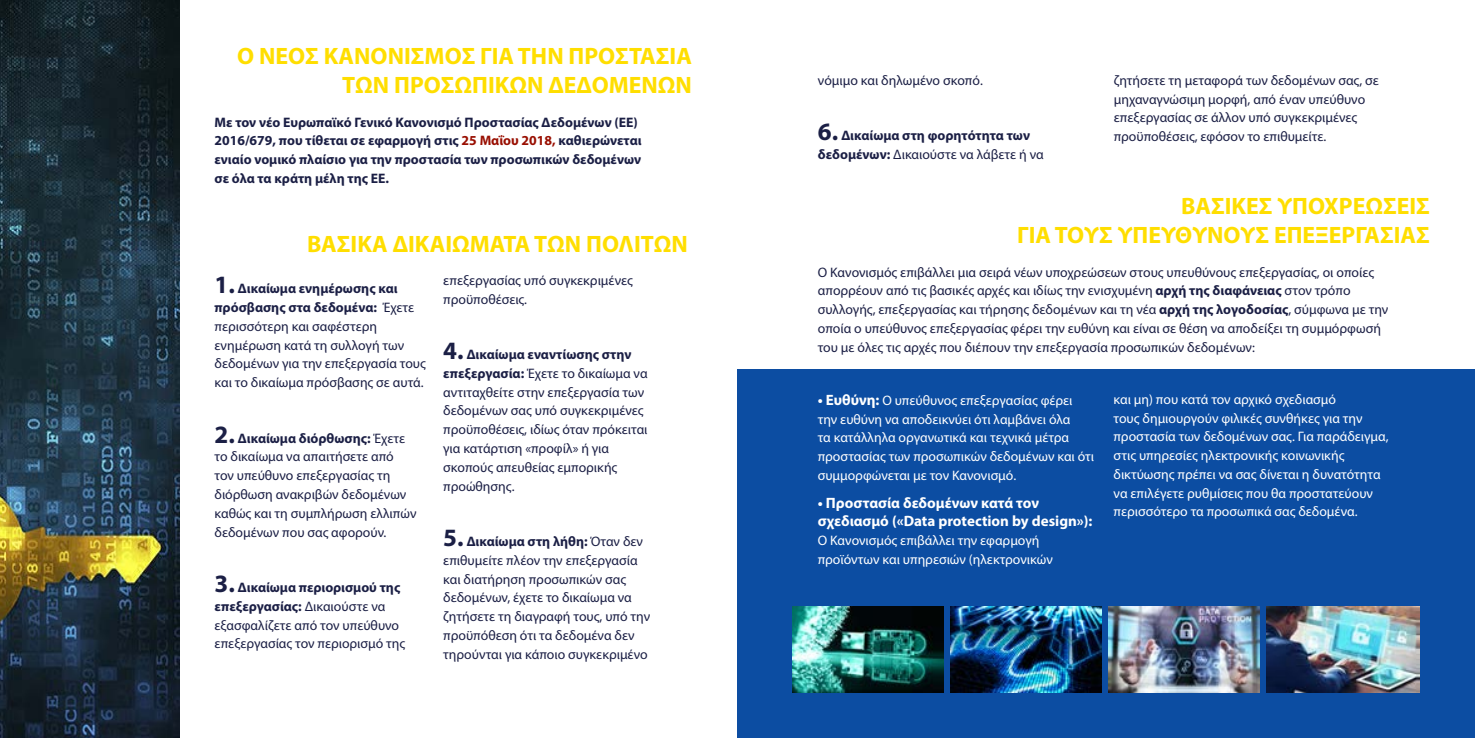
<style>
.page{position:relative;width:1475px;height:738px;background:#fff}
.page>*{position:absolute;margin:0;border:0;box-sizing:border-box;transform-origin:0 0}
.t1{font:700 23.75px/29px "Myriad Pro";color:#ffde00;text-align:right}
.t2{font:700 15px/18.8px "Myriad Pro";color:#fff}
.t3{font:13.75px/18.8px "Myriad Pro";color:#1b1f45}
.t4{font:13.75px/18.8px "Myriad Pro";color:#fff}
.t5{font:700 13.75px/18.8px "Myriad Pro";color:#1b1f45}
.s1{color:#990f02}
.s2{font-weight:700;font-size:25px}
.s3{font-weight:700}
.s4{font-size:25px}
.s5{font-weight:400}
.s6{font-weight:700;font-size:15px}
</style>
<div class="page">
<div style="left:737px;top:369px;width:737px;height:368px;background:#0c4da2"></div>
<img style="left:0;top:0;width:179px;height:737px">
<img style="left:792px;top:606px;width:151px;height:86px">
<img style="left:950px;top:606px;width:151px;height:86px">
<img style="left:1108px;top:606px;width:151px;height:86px">
<img style="left:1266px;top:606px;width:152px;height:86px">
<h1 class="t1" style="left:237px;top:41px;width:456px">Ο ΝΕΟΣ ΚΑΝΟΝΙΣΜΟΣ ΓΙΑ ΤΗΝ ΠΡΟΣΤΑΣΙΑ<br>ΤΩΝ ΠΡΟΣΩΠΙΚΩΝ ΔΕΔΟΜΕΝΩΝ</h1>
<p class="t5" style="left:214px;top:112px;width:428px">Με τον νέο Ευρωπαϊκό Γενικό Κανονισμό Προστασίας Δεδομένων (ΕΕ)<br>2016/679, που τίθεται σε εφαρμογή στις <span class="s1">25 Μαΐου 2018,</span> καθιερώνεται ενιαίο νομικό πλαίσιο για την προστασία των προσωπικών δεδομένων σε όλα τα κράτη μέλη της ΕΕ.</p>
<h1 class="t1" style="left:307px;top:228px;width:382px">ΒΑΣΙΚΑ ΔΙΚΑΙΩΜΑΤΑ ΤΩΝ ΠΟΛΙΤΩΝ</h1>
<p class="t3" style="left:214px;top:279px;width:213px"><span class="s2">1.</span> <span class="s3">Δικαίωμα ενημέρωσης και πρόσβασης στα δεδομένα:</span> Έχετε περισσότερη και σαφέστερη ενημέρωση κατά τη συλλογή των δεδομένων για την επεξεργασία τους και το δικαίωμα πρόσβασης σε αυτά.</p>
<p class="t3" style="left:214px;top:428px;width:203px"><span class="s2">2.</span> <span class="s3">Δικαίωμα διόρθωσης:</span> Έχετε το δικαίωμα να απαιτήσετε από τον υπεύθυνο επεξεργασίας τη διόρθωση ανακριβών δεδομένων καθώς και τη συμπλήρωση ελλιπών δεδομένων που σας αφορούν.</p>
<p class="t3" style="left:214px;top:577px;width:192px"><span class="s2">3.</span> <span class="s3">Δικαίωμα περιορισμού της επεξεργασίας:</span> Δικαιούστε να εξασφαλίζετε από τον υπεύθυνο επεξεργασίας τον περιορισμό της</p>
<p class="t3" style="left:443px;top:270px;width:191px">επεξεργασίας υπό συγκεκριμένες προϋποθέσεις.</p>
<p class="t3" style="left:443px;top:344px;width:206px"><span class="s2">4.</span> <span class="s3">Δικαίωμα εναντίωσης στην επεξεργασία:</span> Έχετε το δικαίωμα να αντιταχθείτε στην επεξεργασία των δεδομένων σας υπό συγκεκριμένες προϋποθέσεις, ιδίως όταν πρόκειται για κατάρτιση «προφίλ» ή για σκοπούς απευθείας εμπορικής προώθησης.</p>
<p class="t3" style="left:443px;top:531px;width:208px"><span class="s2">5.</span> <span class="s3">Δικαίωμα στη λήθη:</span> Όταν δεν επιθυμείτε πλέον την επεξεργασία και διατήρηση προσωπικών σας δεδομένων, έχετε το δικαίωμα να ζητήσετε τη διαγραφή τους, υπό την προϋπόθεση ότι τα δεδομένα δεν τηρούνται για κάποιο συγκεκριμένο</p>
<p class="t3" style="left:817px;top:71px;width:166px">νόμιμο και δηλωμένο σκοπό.</p>
<p class="t5" style="left:817px;top:126px;width:227px"><span class="s4">6.</span> Δικαίωμα στη φορητότητα των δεδομένων: <span class="s5">Δικαιούστε να λάβετε ή να</span></p>
<p class="t3" style="left:1113px;top:71px;width:266px">ζητήσετε τη μεταφορά των δεδομένων σας, σε μηχαναγνώσιμη μορφή, από έναν υπεύθυνο επεξεργασίας σε άλλον υπό συγκεκριμένες προϋποθέσεις, εφόσον το επιθυμείτε.</p>
<h1 class="t1" style="left:1017px;top:190px;width:414px">ΒΑΣΙΚΕΣ ΥΠΟΧΡΕΩΣΕΙΣ<br>ΓΙΑ ΤΟΥΣ ΥΠΕΥΘΥΝΟΥΣ ΕΠΕΞΕΡΓΑΣΙΑΣ</h1>
<p class="t3" style="left:817px;top:262px;width:572px">Ο Κανονισμός επιβάλλει μια σειρά νέων υποχρεώσεων στους υπευθύνους επεξεργασίας, οι οποίες απορρέουν από τις βασικές αρχές και ιδίως την ενισχυμένη <span class="s3">αρχή της διαφάνειας</span> στον τρόπο συλλογής, επεξεργασίας και τήρησης δεδομένων και τη νέα <span class="s3">αρχή της λογοδοσίας</span>, σύμφωνα με την οποία ο υπεύθυνος επεξεργασίας φέρει την ευθύνη και είναι σε θέση να αποδείξει τη συμμόρφωσή του με όλες τις αρχές που διέπουν την επεξεργασία προσωπικών δεδομένων:</p>
<p class="t4" style="left:817px;top:390px;width:278px"><span class="s6">• Ευθύνη:</span> Ο υπεύθυνος επεξεργασίας φέρει την ευθύνη να αποδεικνύει ότι λαμβάνει όλα<br>τα κατάλληλα οργανωτικά και τεχνικά μέτρα προστασίας των προσωπικών δεδομένων και ότι συμμορφώνεται με τον Κανονισμό.</p>
<p class="t2" style="left:817px;top:492px;width:276px">• Προστασία δεδομένων κατά τον σχεδιασμό («Data protection by design»):</p>
<p class="t4" style="left:817px;top:530px;width:236px">Ο Κανονισμός επιβάλλει την εφαρμογή προϊόντων και υπηρεσιών (ηλεκτρονικών</p>
<p class="t4" style="left:1113px;top:389px;width:276px">και μη) που κατά τον αρχικό σχεδιασμό<br>τους δημιουργούν φιλικές συνθήκες για την προστασία των δεδομένων σας. Για παράδειγμα, στις υπηρεσίες ηλεκτρονικής κοινωνικής δικτύωσης πρέπει να σας δίνεται η δυνατότητα να επιλέγετε ρυθμίσεις που θα προστατεύουν περισσότερο τα προσωπικά σας δεδομένα.</p>
</div>
